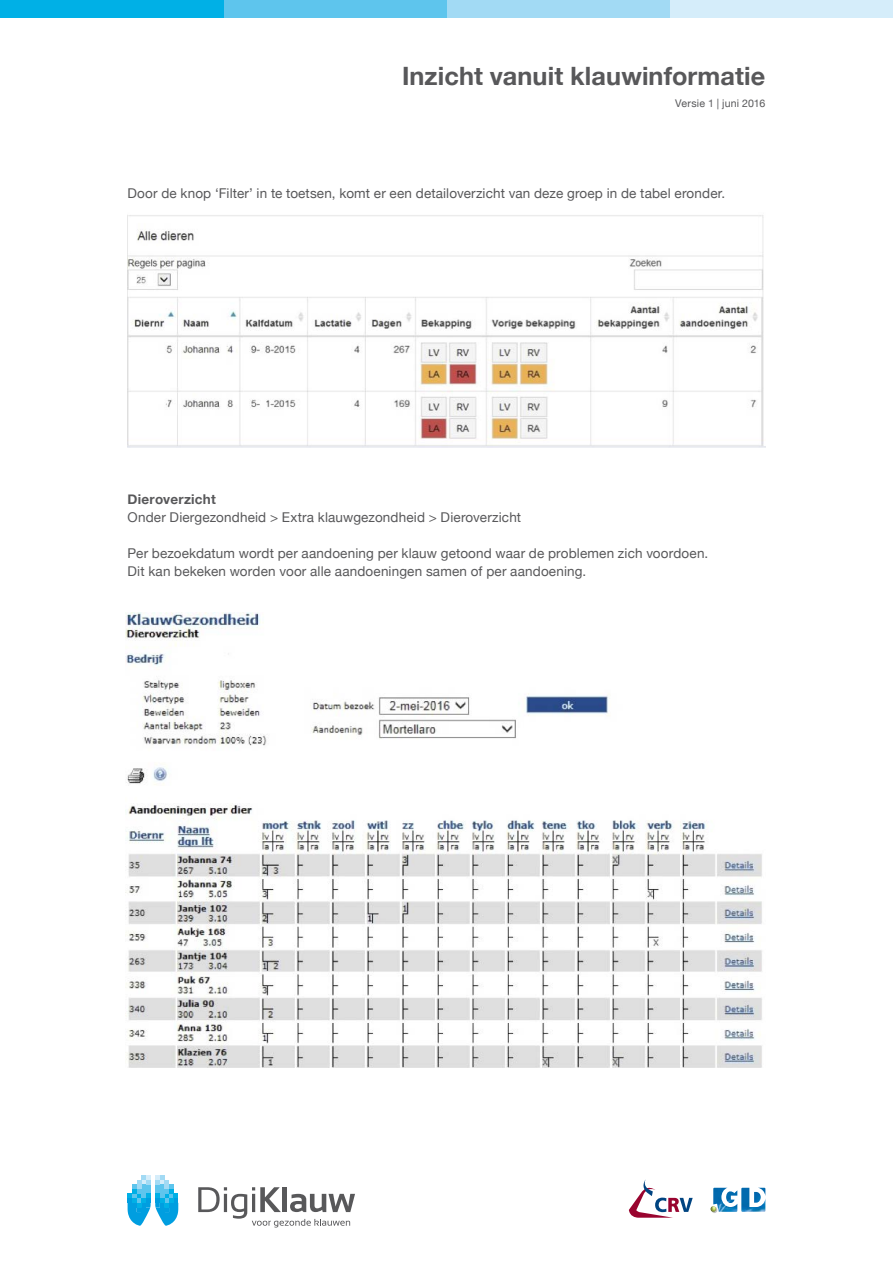
<style>
.page{position:relative;width:893px;height:1263px;background:#fff}
.page>*{position:absolute;margin:0;border:0;box-sizing:border-box;transform-origin:0 0}
.t1{font:700 25.2px "Helvetica Neue";letter-spacing:.005em;color:#58585a}
.t2{font:13.5px/18px "Helvetica Neue";letter-spacing:.01em;color:#58585a}
.t3{font:700 13.5px "Helvetica Neue";letter-spacing:.02em;color:#58585a}
.t4{font:10.65px "Helvetica Neue";letter-spacing:.015em;color:#58585a}
</style>
<div class="page">
<img style="left:128px;top:215px;width:637px;height:233px">
<img style="left:125px;top:613px;width:637px;height:455px">
<svg style="left:128px;top:1175px;width:50px;height:51px"></svg>
<svg style="left:198px;top:1187px;width:157px;height:40px"></svg>
<div style="left:670px;top:0;width:223px;height:17px;background:#d5edfa"></div>
<div style="left:446px;top:0;width:224px;height:17px;background:#a2daf4"></div>
<div style="left:223px;top:0;width:223px;height:17px;background:#5ec5ed"></div>
<div style="left:0;top:0;width:223px;height:17px;background:#00b0e6"></div>
<svg style="left:629px;top:1179px;width:64px;height:39px"></svg>
<img style="left:713px;top:1188px;width:52px;height:24px">
<svg style="left:710px;top:1206px;width:7px;height:7px"></svg>
<h1 class="t1" style="left:402px;top:56px;width:365px">Inzicht vanuit klauwinformatie</h1>
<p class="t4" style="left:675px;top:95px;width:92px">Versie 1 | juni 2016</p>
<p class="t2" style="left:128px;top:185px;width:599px">Door de knop ‘Filter’ in te toetsen, komt er een detailoverzicht van deze groep in de tabel eronder.</p>
<p class="t3" style="left:128px;top:489px;width:90px">Dieroverzicht</p>
<p class="t2" style="left:128px;top:509px;width:395px">Onder Diergezondheid &gt; Extra klauwgezondheid &gt; Dieroverzicht</p>
<p class="t2" style="left:128px;top:545px;width:582px">Per bezoekdatum wordt per aandoening per klauw getoond waar de problemen zich voordoen.<br>Dit kan bekeken worden voor alle aandoeningen samen of per aandoening.</p>
</div>
